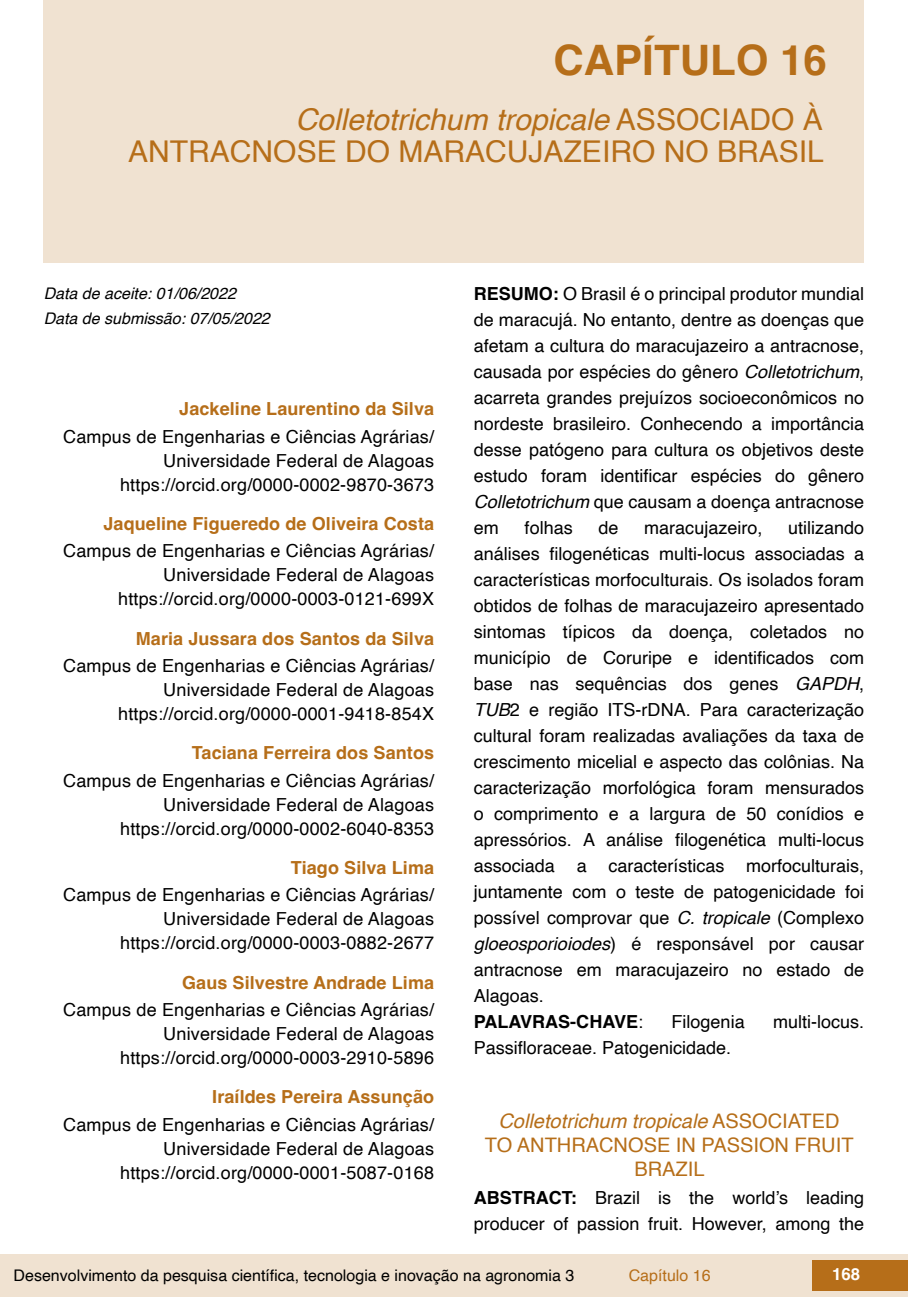
<style>
.page{position:relative;width:908px;height:1304px;background:#fff}
.page>*{position:absolute;margin:0;border:0;box-sizing:border-box;transform-origin:0 0}
.t1{font:700 42px "Helvetica";color:#b66e19}
.t2{font:30px/32px "Helvetica";color:#b66e19;text-align:right}
.t3{font:20px/24px "Helvetica";color:#b66e19;text-align:center}
.t4{font:18px/26px "Helvetica";color:#000;text-align:right}
.t5{font:700 18px "Helvetica";letter-spacing:.005em;color:#b66e19}
.t6{font:700 16.8px "Helvetica";color:#fff}
.t7{font:16px "Helvetica";color:#000}
.t8{font:italic 16px "Helvetica";color:#000}
.t9{font:16px "Helvetica";color:#b66e19}
.s1{font-style:italic}
.s2{font-weight:700}
</style>
<div class="page">
<div style="left:0;top:1254px;width:906px;height:43px;background:#f0e2d1"></div>
<div style="left:812px;top:1261px;width:95px;height:30px;background:#b66e19"></div>
<div style="left:44px;top:0;width:819px;height:263px;background:#f0e2d1"></div>
<h1 class="t1" style="left:553px;top:35px;width:275px">CAPÍTULO 16</h1>
<h2 class="t2" style="left:128px;top:104px;width:697px"><span class="s1">Colletotrichum tropicale</span> ASSOCIADO À<br>ANTRACNOSE DO MARACUJAZEIRO NO BRASIL</h2>
<p class="t8" style="left:44px;top:280px;width:194px">Data de aceite: 01/06/2022</p>
<p class="t8" style="left:44px;top:306px;width:227px">Data de submissão: 07/05/2022</p>
<p class="t5" style="left:179px;top:398px;width:256px">Jackeline Laurentino da Silva</p>
<p class="t4" style="left:63px;top:425px;width:372px;line-height:24px">Campus de Engenharias e Ciências Agrárias/<br>Universidade Federal de Alagoas https://orcid.org/0000-0002-9870-3673</p>
<p class="t5" style="left:103px;top:513px;width:332px">Jaqueline Figueredo de Oliveira Costa</p>
<p class="t4" style="left:63px;top:540px;width:372px;line-height:24px">Campus de Engenharias e Ciências Agrárias/<br>Universidade Federal de Alagoas https://orcid.org/0000-0003-0121-699X</p>
<p class="t5" style="left:136px;top:627px;width:300px">Maria Jussara dos Santos da Silva</p>
<p class="t4" style="left:63px;top:654px;width:372px;line-height:24px">Campus de Engenharias e Ciências Agrárias/<br>Universidade Federal de Alagoas https://orcid.org/0000-0001-9418-854X</p>
<p class="t5" style="left:192px;top:742px;width:244px">Taciana Ferreira dos Santos</p>
<p class="t4" style="left:63px;top:769px;width:372px;line-height:24px">Campus de Engenharias e Ciências Agrárias/<br>Universidade Federal de Alagoas https://orcid.org/0000-0002-6040-8353</p>
<p class="t5" style="left:291px;top:857px;width:145px">Tiago Silva Lima</p>
<p class="t4" style="left:63px;top:884px;width:372px;line-height:24px">Campus de Engenharias e Ciências Agrárias/<br>Universidade Federal de Alagoas https://orcid.org/0000-0003-0882-2677</p>
<p class="t5" style="left:182px;top:971px;width:253px">Gaus Silvestre Andrade Lima</p>
<p class="t4" style="left:63px;top:998px;width:372px;line-height:24px">Campus de Engenharias e Ciências Agrárias/<br>Universidade Federal de Alagoas https://orcid.org/0000-0003-2910-5896</p>
<p class="t5" style="left:212px;top:1086px;width:223px">Iraíldes Pereira Assunção</p>
<p class="t4" style="left:63px;top:1113px;width:372px;line-height:24px">Campus de Engenharias e Ciências Agrárias/<br>Universidade Federal de Alagoas https://orcid.org/0000-0001-5087-0168</p>
<p class="t4" style="left:473px;top:281px;width:392px;text-align:justify"><span class="s2">RESUMO:</span> O Brasil é o principal produtor mundial de maracujá. No entanto, dentre as doenças que afetam a cultura do maracujazeiro a antracnose, causada por espécies do gênero <span class="s1">Colletotrichum</span>, acarreta grandes prejuízos socioeconômicos no nordeste brasileiro. Conhecendo a importância desse patógeno para cultura os objetivos deste estudo foram identificar espécies do gênero <span class="s1">Colletotrichum</span> que causam a doença antracnose em</p>
<p class="t4" style="left:524px;top:515px;width:50px">folhas</p>
<p class="t4" style="left:598px;top:515px;width:22px">de</p>
<p class="t4" style="left:644px;top:515px;width:120px">maracujazeiro,</p>
<p class="t4" style="left:473px;top:515px;width:392px;text-align:left;text-indent:314px">utilizando análises filogenéticas multi-locus associadas a características morfoculturais. Os isolados foram obtidos de folhas de maracujazeiro apresentado sintomas típicos da doença, coletados no município de Coruripe e identificados com base nas sequências dos genes <span class="s1">GAPDH</span>, <span class="s1">TUB</span>2 e região ITS-rDNA. Para caracterização cultural foram realizadas avaliações da taxa de crescimento micelial e aspecto das colônias. Na caracterização morfológica foram mensurados o comprimento e a largura de 50 conídios e apressórios. A análise filogenética multi-locus associada a características morfoculturais, juntamente com o teste de patogenicidade foi possível comprovar que <span class="s1">C. tropicale</span> (Complexo <span class="s1">gloeosporioiodes</span>) é responsável por causar antracnose em maracujazeiro no estado de Alagoas.<br><span class="s2">PALAVRAS-CHAVE</span>:</p>
<p class="t4" style="left:671px;top:1009px;width:75px">Filogenia</p>
<p class="t4" style="left:772px;top:1009px;width:93px">multi-locus.</p>
<p class="t4" style="left:473px;top:1035px;width:259px">Passifloraceae. Patogenicidade.</p>
<p class="t3" style="left:484px;top:1110px;width:370px"><span class="s1">Colletotrichum tropicale</span> ASSOCIATED<br>TO ANTHRACNOSE IN PASSION FRUIT<br>BRAZIL</p>
<p class="t4" style="left:473px;top:1185px;width:392px;text-align:left"><span class="s2">ABSTRACT:</span> Brazil is the world’s leading producer of passion fruit. However, among the</p>
<p class="t7" style="left:14px;top:1263px;width:562px">Desenvolvimento da pesquisa científica, tecnologia e inovação na agronomia 3</p>
<p class="t9" style="left:628px;top:1263px;width:83px">Capítulo 16</p>
<p class="t6" style="left:831px;top:1264px;width:30px">168</p>
</div>
